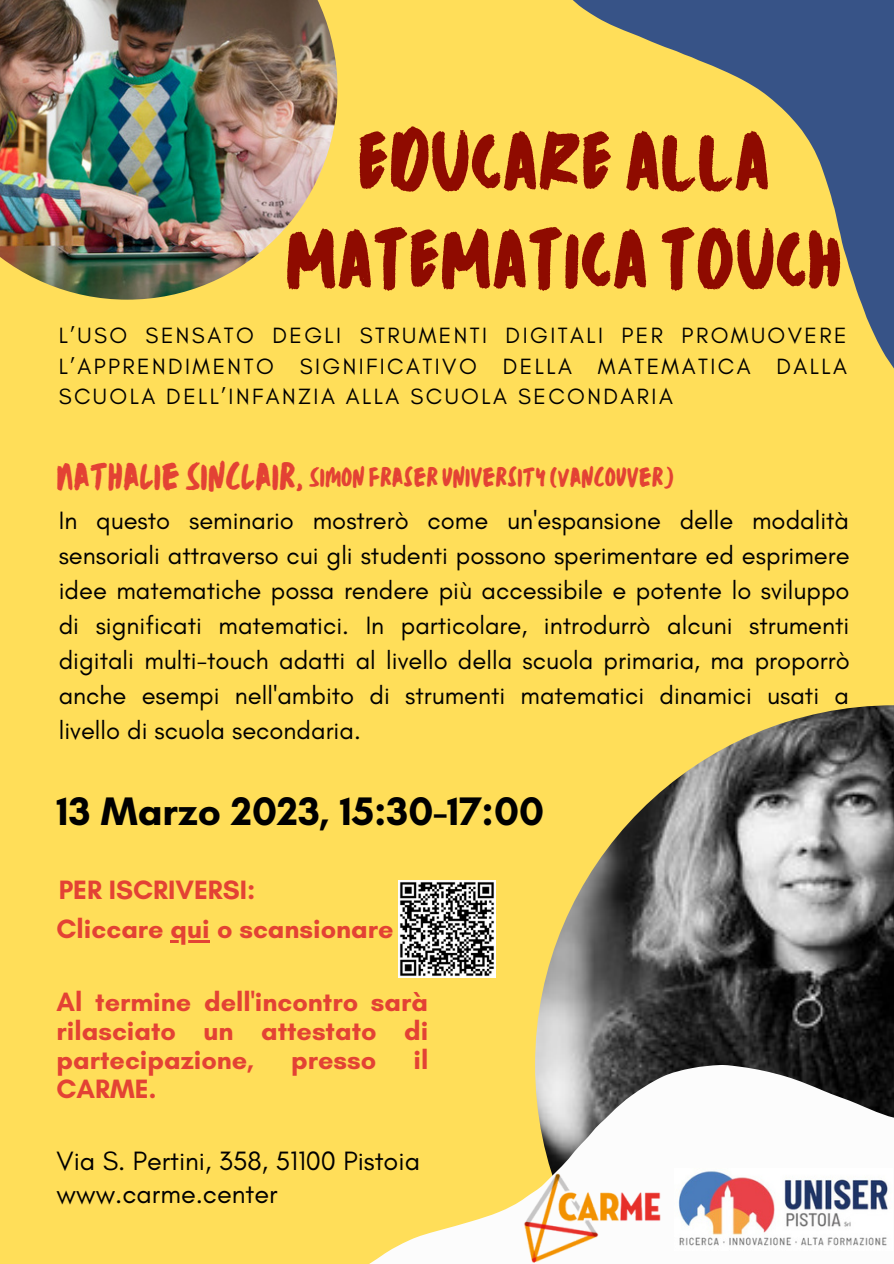
<style>
.page{position:relative;width:894px;height:1264px;background:#fff}
.page>*{position:absolute;margin:0;border:0;box-sizing:border-box;transform-origin:0 0}
.t1{font:80.4px/97.9px "TC October Regular";color:#8f0b00;text-align:center}
.t2{font:700 40.5px "Glacial Indifference";color:#000}
.t3{font:36px "TC October Regular";color:#e34234}
.t4{font:700 27px/29.2px "Glacial Indifference";color:#e34234;text-align:justify}
.t5{font:27px/32.7px "Glacial Indifference";color:#000}
.t6{font:25.5px/35px "Glacial Indifference";color:#000;text-align:justify}
.t7{font:25.5px "TC October Regular";color:#e34234}
.t8{font:22.5px/30.5px "Glacial Indifference";letter-spacing:.11em;color:#000;text-align:justify}
</style>
<div class="page">
<div style="left:0;top:0;width:893px;height:1263px;background:#ffde59"></div>
<img style="left:535px;top:705px;width:358px;height:359px">
<svg style="left:371px;top:1064px;width:522px;height:199px"></svg>
<svg style="left:573px;top:0;width:320px;height:367px"></svg>
<img style="left:674px;top:1168px;width:218px;height:82px">
<img style="left:507px;top:1173px;width:165px;height:88px">
<img style="left:0;top:0;width:337px;height:300px">
<img style="left:398px;top:880px;width:97px;height:97px">
<hr style="left:170px;top:939px;width:40px;height:3px;background:#e34234">
<h1 class="t1" style="left:285px;top:112px;width:558px">EDUCARE ALLA<br>MATEMATICA TOUCH</h1>
<p class="t8" style="left:59px;top:320px;width:789px">L’USO SENSATO DEGLI STRUMENTI DIGITALI PER PROMUOVERE L’APPRENDIMENTO SIGNIFICATIVO DELLA MATEMATICA DALLA SCUOLA DELL’INFANZIA ALLA SCUOLA SECONDARIA</p>
<h3 class="t3" style="left:57px;top:449px;width:248px">NATHALIE SINCLAIR,</h3>
<p class="t7" style="left:309px;top:457px;width:366px">SIMON FRASER UNIVERSITY (VANCOUVER)</p>
<p class="t6" style="left:59px;top:503px;width:792px">In questo seminario mostrerò come un'espansione delle modalità sensoriali attraverso cui gli studenti possono sperimentare ed esprimere idee matematiche possa rendere più accessibile e potente lo sviluppo di significati matematici. In particolare, introdurrò alcuni strumenti digitali multi-touch adatti al livello della scuola primaria, ma proporrò anche esempi nell'ambito di strumenti matematici dinamici usati a livello di scuola secondaria.</p>
<h2 class="t2" style="left:57px;top:786px;width:489px">13 Marzo 2023, 15:30-17:00</h2>
<p class="t4" style="left:59px;top:874px;width:198px">PER ISCRIVERSI:</p>
<p class="t4" style="left:57px;top:913px;width:338px">Cliccare qui o scansionare</p>
<p class="t4" style="left:57px;top:986px;width:373px">Al termine dell'incontro sarà rilasciato un attestato di partecipazione,</p>
<p class="t4" style="left:291px;top:1045px;width:87px">presso</p>
<p class="t4" style="left:413px;top:1045px;width:16px">il</p>
<p class="t4" style="left:57px;top:1074px;width:101px">CARME.</p>
<p class="t5" style="left:57px;top:1144px;width:365px">Via S. Pertini, 358, 51100 Pistoia www.carme.center</p>
</div>
